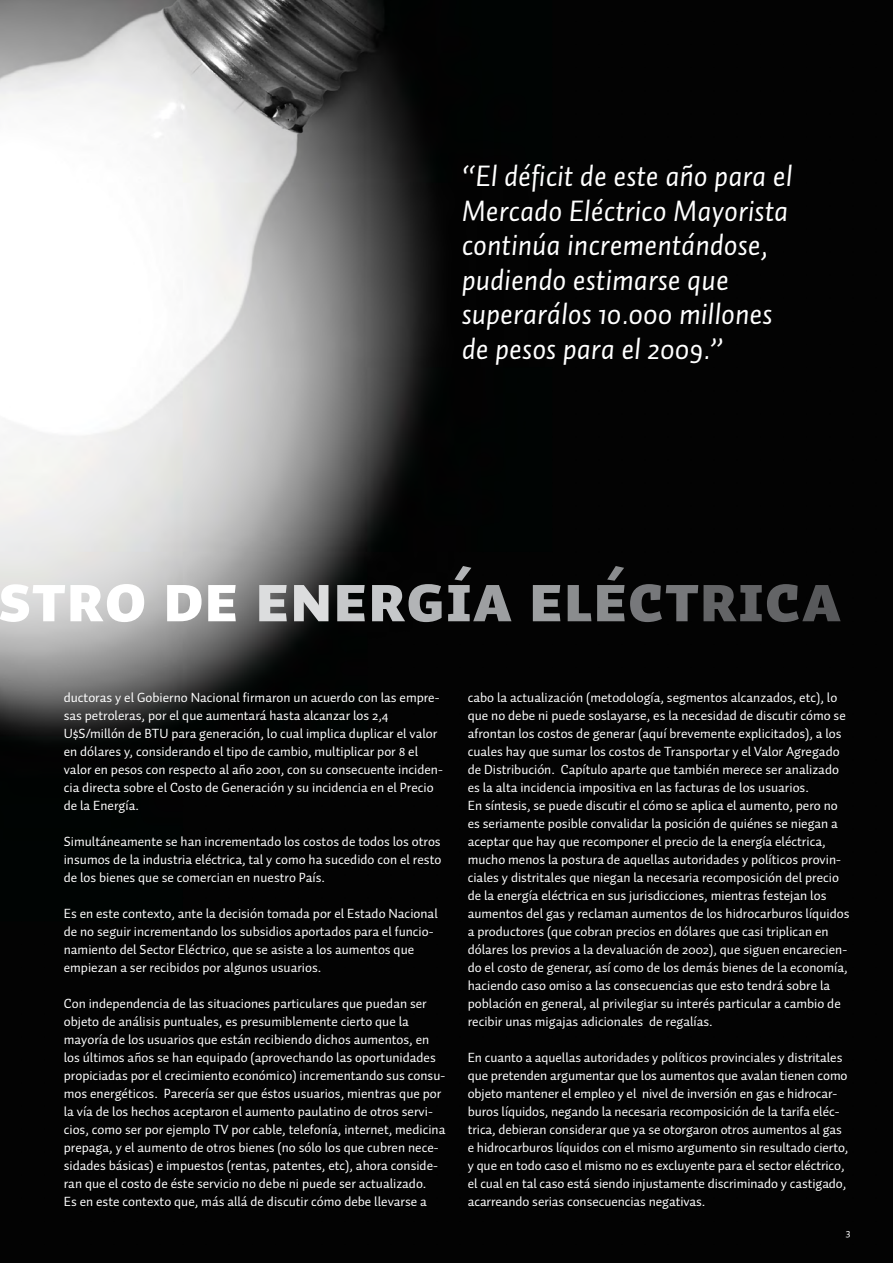
<style>
.page{position:relative;width:893px;height:1263px;background:#fff}
.page>*{position:absolute;margin:0;border:0;box-sizing:border-box;transform-origin:0 0}
.t1{font:67.5px "Auto 1 Black Sm Cp";color:#fff}
.t2{font:italic 30px/34.5px "Auto 1";color:#fff}
.t3{font:13.5px/18px "Auto 1";color:#fff}
.t4{font:10.5px "Auto 1";color:#fff}
.s1{color:#dcddde}
.s2{color:#c6c8ca}
.s3{color:#b2b4b6}
.s4{color:#9d9fa1}
.s5{color:#8a8c8e}
.s6{color:#77787b}
.s7{color:#636466}
.s8{color:#58595b}
</style>
<div class="page">
<img style="left:0;top:0;width:893px;height:1263px">
<h2 class="t2" style="left:462px;top:162px;width:332px">“El déficit de este año para el<br>Mercado Eléctrico Mayorista continúa incrementándose, pudiendo estimarse que superarálos 10.000 millones de pesos para el 2009.”</h2>
<h1 class="t1" style="left:-2px;top:558px;width:845px">STRO DE <span class="s1">EN</span><span class="s2">ER</span><span class="s3">GÍ</span><span class="s4">A E</span><span class="s5">LÉ</span><span class="s6">CT</span><span class="s7">RIC</span><span class="s8">A</span></h1>
<p class="t3" style="left:64px;top:690px;width:381px">ductoras y el Gobierno Nacional firmaron un acuerdo con las empre&shy;sas petroleras, por el que aumentará hasta alcanzar los 2,4<br>U$S/millón de BTU para generación, lo cual implica duplicar el valor en dólares y, considerando el tipo de cambio, multiplicar por 8 el valor en pesos con respecto al año 2001, con su consecuente inciden&shy;cia directa sobre el Costo de Generación y su incidencia en el Precio de la Energía.</p>
<p class="t3" style="left:64px;top:834px;width:379px;text-align:justify">Simultáneamente se han incrementado los costos de todos los otros insumos de la industria eléctrica, tal y como ha sucedido con el resto de los bienes que se comercian en nuestro País.</p>
<p class="t3" style="left:64px;top:906px;width:375px">Es en este contexto, ante la decisión tomada por el Estado Nacional de no seguir incrementando los subsidios aportados para el funcio&shy;namiento del Sector Eléctrico, que se asiste a los aumentos que empiezan a ser recibidos por algunos usuarios.</p>
<p class="t3" style="left:64px;top:996px;width:383px">Con independencia de las situaciones particulares que puedan ser objeto de análisis puntuales, es presumiblemente cierto que la mayoría de los usuarios que están recibiendo dichos aumentos, en los últimos años se han equipado (aprovechando las oportunidades propiciadas por el crecimiento económico) incrementando sus consu&shy;mos energéticos. Parecería ser que éstos usuarios, mientras que por la vía de los hechos aceptaron el aumento paulatino de otros servi&shy;cios, como ser por ejemplo TV por cable, telefonía, internet, medicina prepaga, y el aumento de otros bienes (no sólo los que cubren nece&shy;sidades básicas) e impuestos (rentas, patentes, etc), ahora conside&shy;ran que el costo de éste servicio no debe ni puede ser actualizado.<br>Es en este contexto que, más allá de discutir cómo debe llevarse a</p>
<p class="t3" style="left:468px;top:690px;width:383px">cabo la actualización (metodología, segmentos alcanzados, etc), lo que no debe ni puede soslayarse, es la necesidad de discutir cómo se afrontan los costos de generar (aquí brevemente explicitados), a los cuales hay que sumar los costos de Transportar y el Valor Agregado de Distribución. Capítulo aparte que también merece ser analizado es la alta incidencia impositiva en las facturas de los usuarios.<br>En síntesis, se puede discutir el cómo se aplica el aumento, pero no es seriamente posible convalidar la posición de quiénes se niegan a aceptar que hay que recomponer el precio de la energía eléctrica, mucho menos la postura de aquellas autoridades y políticos provin&shy;ciales y distritales que niegan la necesaria recomposición del precio de la energía eléctrica en sus jurisdicciones, mientras festejan los aumentos del gas y reclaman aumentos de los hidrocarburos líquidos a productores (que cobran precios en dólares que casi triplican en dólares los previos a la devaluación de 2002), que siguen encarecien&shy;do el costo de generar, así como de los demás bienes de la economía, haciendo caso omiso a las consecuencias que esto tendrá sobre la población en general, al privilegiar su interés particular a cambio de recibir unas migajas adicionales de regalías.</p>
<p class="t3" style="left:468px;top:1050px;width:382px">En cuanto a aquellas autoridades y políticos provinciales y distritales que pretenden argumentar que los aumentos que avalan tienen como objeto mantener el empleo y el nivel de inversión en gas e hidrocar&shy;buros líquidos, negando la necesaria recomposición de la tarifa eléc&shy;trica, debieran considerar que ya se otorgaron otros aumentos al gas e hidrocarburos líquidos con el mismo argumento sin resultado cierto, y que en todo caso el mismo no es excluyente para el sector eléctrico, el cual en tal caso está siendo injustamente discriminado y castigado, acarreando serias consecuencias negativas.</p>
<p class="t4" style="left:846px;top:1228px;width:6px">3</p>
</div>
